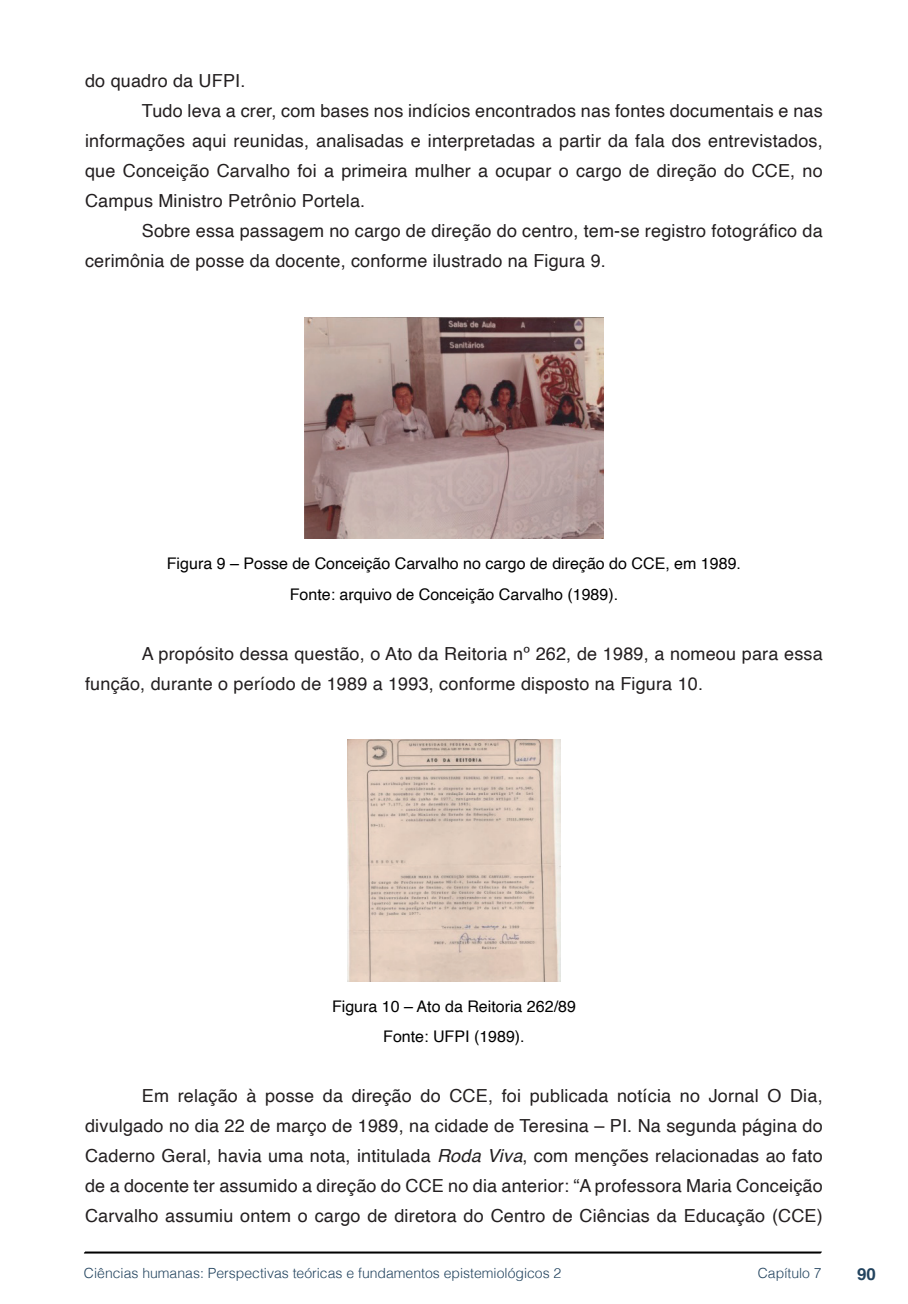
<style>
.page{position:relative;width:908px;height:1304px;background:#fff}
.page>*{position:absolute;margin:0;border:0;box-sizing:border-box;transform-origin:0 0}
.txt{font:18px/30px "Helvetica";letter-spacing:.01em;color:#231f20;text-align:justify}
.t1{font:700 16.8px "Helvetica";color:#23445f}
.imagens_graf_tab{font:16px "Helvetica";color:#000}
.t2{font:300 14px "Helvetica";color:#23445f}
.s1{font-style:italic}
</style>
<div class="page">
<svg style="left:84px;top:1251px;width:737px;height:3px;background:#515151"></svg>
<img style="left:304px;top:317px;width:299px;height:222px">
<img style="left:347px;top:740px;width:213px;height:241px">
<p class="txt" style="left:85px;top:66px;width:162px">do quadro da UFPI.</p>
<p class="txt" style="left:85px;top:96px;width:738px;text-indent:57px">Tudo leva a crer, com bases nos indícios encontrados nas fontes documentais e nas informações aqui reunidas, analisadas e interpretadas a partir da fala dos entrevistados, que Conceição Carvalho foi a primeira mulher a ocupar o cargo de direção do CCE, no Campus Ministro Petrônio Portela.</p>
<p class="txt" style="left:85px;top:216px;width:738px;text-indent:57px">Sobre essa passagem no cargo de direção do centro, tem-se registro fotográfico da cerimônia de posse da docente, conforme ilustrado na Figura 9.</p>
<p class="imagens_graf_tab" style="left:167px;top:551px;width:575px">Figura 9 – Posse de Conceição Carvalho no cargo de direção do CCE, em 1989.</p>
<p class="imagens_graf_tab" style="left:289px;top:582px;width:330px">Fonte: arquivo de Conceição Carvalho (1989).</p>
<p class="txt" style="left:85px;top:639px;width:738px;text-indent:57px">A propósito dessa questão, o Ato da Reitoria nº 262, de 1989, a nomeou para essa função, durante o período de 1989 a 1993, conforme disposto na Figura 10.</p>
<p class="imagens_graf_tab" style="left:332px;top:994px;width:245px">Figura 10 – Ato da Reitoria 262/89</p>
<p class="imagens_graf_tab" style="left:383px;top:1024px;width:143px">Fonte: UFPI (1989).</p>
<p class="txt" style="left:85px;top:1082px;width:738px;text-indent:57px">Em relação à posse da direção do CCE, foi publicada notícia no Jornal O Dia, divulgado no dia 22 de março de 1989, na cidade de Teresina – PI. Na segunda página do Caderno Geral, havia uma nota, intitulada <span class="s1">Roda Viva</span>, com menções relacionadas ao fato de a docente ter assumido a direção do CCE no dia anterior: “A professora Maria Conceição Carvalho assumiu ontem o cargo de diretora do Centro de Ciências da Educação (CCE)</p>
<p class="t2" style="left:84px;top:1261px;width:478px">Ciências humanas: Perspectivas teóricas e fundamentos epistemiológicos 2</p>
<p class="t2" style="left:757px;top:1261px;width:65px">Capítulo 7</p>
<p class="t1" style="left:856px;top:1264px;width:20px">90</p>
</div>
